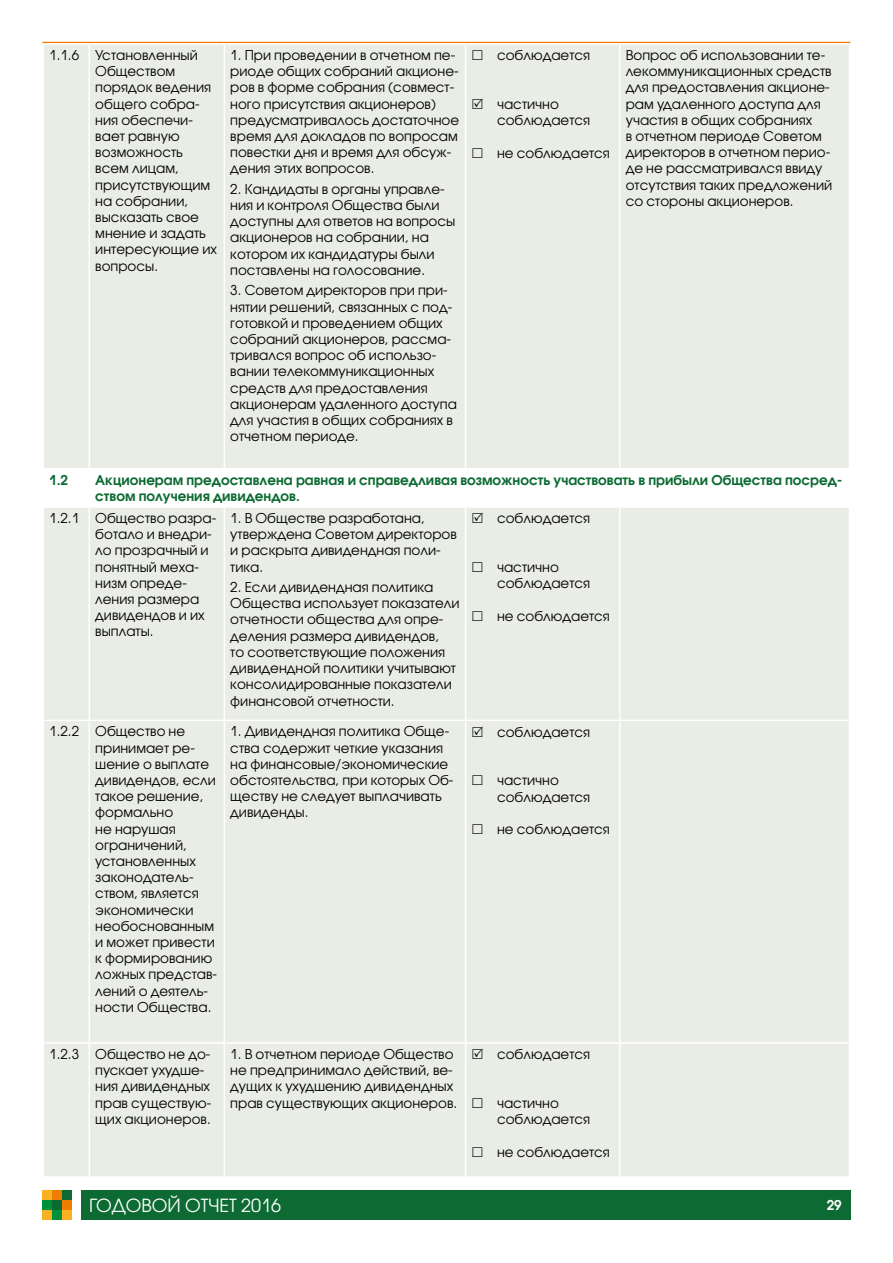
<style>
.page{position:relative;width:893px;height:1263px;background:#fff}
.page>*{position:absolute;margin:0;border:0;box-sizing:border-box;transform-origin:0 0}
.t1{font:18px "Avant Garde Gothic C";color:#fff}
.t2{font:13.5px/16.2px "Avant Garde Gothic C";color:#000}
.t3{font:700 13.5px/16.2px "Avant Garde Gothic C";color:#0c6a32}
.t4{font:700 13.5px "Avant Garde Gothic C";color:#fff}
</style>
<div class="page">
<div style="left:81px;top:1190px;width:769px;height:30px;background:#0c6a32"></div>
<div style="left:43px;top:1190px;width:9px;height:10px;background:#f9b122"></div>
<div style="left:43px;top:1200px;width:9px;height:10px;background:#00903c"></div>
<div style="left:43px;top:1210px;width:9px;height:10px;background:#f9b122"></div>
<div style="left:52px;top:1190px;width:10px;height:10px;background:#ef7d00"></div>
<div style="left:52px;top:1200px;width:10px;height:10px;background:#0c6a32"></div>
<div style="left:52px;top:1210px;width:10px;height:10px;background:#00903c"></div>
<div style="left:62px;top:1190px;width:10px;height:10px;background:#0c6a32"></div>
<div style="left:62px;top:1200px;width:10px;height:10px;background:#ef7d00"></div>
<div style="left:62px;top:1210px;width:10px;height:10px;background:#f9b122"></div>
<hr style="left:43px;top:42px;width:807px;height:1px;background:#ef7d00">
<div style="left:44px;top:45px;width:805px;height:1131px;background:#eaede6"></div>
<svg style="left:44px;top:470px;width:805px;height:36px"></svg>
<hr style="left:89px;top:45px;width:1px;height:423px;background:#fff">
<hr style="left:224px;top:45px;width:1px;height:423px;background:#fff">
<hr style="left:465px;top:45px;width:1px;height:423px;background:#fff">
<hr style="left:619px;top:45px;width:1px;height:423px;background:#fff">
<hr style="left:43px;top:468px;width:46px;height:2px;background:#fff">
<hr style="left:89px;top:468px;width:135px;height:2px;background:#fff">
<hr style="left:89px;top:470px;width:1px;height:36px;background:#fff">
<hr style="left:224px;top:468px;width:242px;height:2px;background:#fff">
<hr style="left:466px;top:468px;width:154px;height:2px;background:#fff">
<hr style="left:620px;top:468px;width:230px;height:2px;background:#fff">
<hr style="left:43px;top:506px;width:46px;height:2px;background:#fff">
<hr style="left:89px;top:506px;width:135px;height:2px;background:#fff">
<hr style="left:89px;top:508px;width:1px;height:212px;background:#fff">
<hr style="left:224px;top:506px;width:242px;height:2px;background:#fff">
<hr style="left:224px;top:508px;width:1px;height:212px;background:#fff">
<hr style="left:466px;top:506px;width:154px;height:2px;background:#fff">
<hr style="left:465px;top:508px;width:1px;height:212px;background:#fff">
<hr style="left:620px;top:506px;width:230px;height:2px;background:#fff">
<hr style="left:619px;top:508px;width:1px;height:212px;background:#fff">
<hr style="left:43px;top:720px;width:46px;height:1px;background:#fff">
<hr style="left:89px;top:720px;width:135px;height:1px;background:#fff">
<hr style="left:89px;top:721px;width:1px;height:321px;background:#fff">
<hr style="left:224px;top:720px;width:242px;height:1px;background:#fff">
<hr style="left:224px;top:721px;width:1px;height:321px;background:#fff">
<hr style="left:466px;top:720px;width:154px;height:1px;background:#fff">
<hr style="left:465px;top:721px;width:1px;height:321px;background:#fff">
<hr style="left:620px;top:720px;width:230px;height:1px;background:#fff">
<hr style="left:619px;top:721px;width:1px;height:321px;background:#fff">
<hr style="left:43px;top:1042px;width:46px;height:2px;background:#fff">
<hr style="left:89px;top:1042px;width:135px;height:2px;background:#fff">
<hr style="left:89px;top:1044px;width:1px;height:132px;background:#fff">
<hr style="left:224px;top:1042px;width:242px;height:2px;background:#fff">
<hr style="left:224px;top:1044px;width:1px;height:132px;background:#fff">
<hr style="left:466px;top:1042px;width:154px;height:2px;background:#fff">
<hr style="left:465px;top:1044px;width:1px;height:132px;background:#fff">
<hr style="left:620px;top:1042px;width:230px;height:2px;background:#fff">
<hr style="left:619px;top:1044px;width:1px;height:132px;background:#fff">
<svg style="left:473px;top:51px;width:9px;height:9px"></svg>
<svg style="left:473px;top:99px;width:10px;height:10px"></svg>
<svg style="left:473px;top:148px;width:9px;height:10px"></svg>
<svg style="left:473px;top:513px;width:10px;height:10px"></svg>
<svg style="left:473px;top:562px;width:9px;height:10px"></svg>
<svg style="left:473px;top:611px;width:9px;height:10px"></svg>
<svg style="left:473px;top:726px;width:10px;height:11px"></svg>
<svg style="left:473px;top:775px;width:9px;height:10px"></svg>
<svg style="left:473px;top:824px;width:9px;height:10px"></svg>
<svg style="left:473px;top:1049px;width:10px;height:10px"></svg>
<svg style="left:473px;top:1098px;width:9px;height:10px"></svg>
<svg style="left:473px;top:1147px;width:9px;height:9px"></svg>
<p class="t2" style="left:95px;top:47px;width:123px;text-indent:-46px">1.1.6 Установленный<br>Обществом порядок ведения общего собра&shy;ния обеспечи&shy;вает равную возможность всем лицам, присутствующим на собрании, высказать свое мнение и задать интересующие их вопросы.</p>
<p class="t2" style="left:230px;top:47px;width:230px">1. При проведении в отчетном пе&shy;риоде общих собраний акционе&shy;ров в форме собрания (совмест&shy;ного присутствия акционеров) предусматривалось достаточное время для докладов по вопросам повестки дня и время для обсуж&shy;дения этих вопросов.</p>
<p class="t2" style="left:230px;top:181px;width:227px">2. Кандидаты в органы управле&shy;ния и контроля Общества были доступны для ответов на вопросы акционеров на собрании, на котором их кандидатуры были поставлены на голосование.</p>
<p class="t2" style="left:230px;top:282px;width:228px">3. Советом директоров при при&shy;нятии решений, связанных с под&shy;готовкой и проведением общих собраний акционеров, рассма&shy;тривался вопрос об использо&shy;вании телекоммуникационных средств для предоставления акционерам удаленного доступа для участия в общих собраниях в отчетном периоде.</p>
<p class="t2" style="left:497px;top:47px;width:95px">соблюдается</p>
<p class="t2" style="left:497px;top:96px;width:95px">частично соблюдается</p>
<p class="t2" style="left:497px;top:145px;width:114px">не соблюдается</p>
<p class="t2" style="left:626px;top:47px;width:208px">Вопрос об использовании те&shy;лекоммуникационных средств для предоставления акционе&shy;рам удаленного доступа для участия в общих собраниях<br>в отчетном периоде Советом директоров в отчетном перио&shy;де не рассматривался ввиду отсутствия таких предложений со стороны акционеров.</p>
<p class="t3" style="left:49px;top:472px;width:20px">1.2</p>
<p class="t3" style="left:95px;top:472px;width:749px">Акционерам предоставлена равная и справедливая возможность участвовать в прибыли Общества посред&shy;ством получения дивидендов.</p>
<p class="t2" style="left:95px;top:510px;width:122px;text-indent:-46px">1.2.1 Общество разра&shy;ботало и внедри&shy;ло прозрачный и понятный меха&shy;низм опреде&shy;ления размера дивидендов и их выплаты.</p>
<p class="t2" style="left:230px;top:510px;width:228px">1. В Обществе разработана, утверждена Советом директоров и раскрыта дивидендная поли&shy;тика.</p>
<p class="t2" style="left:497px;top:510px;width:95px">соблюдается</p>
<p class="t2" style="left:497px;top:559px;width:95px">частично соблюдается</p>
<p class="t2" style="left:497px;top:608px;width:114px">не соблюдается</p>
<p class="t2" style="left:230px;top:579px;width:231px">2. Если дивидендная политика<br>Общества использует показатели отчетности общества для опре&shy;деления размера дивидендов,<br>то соответствующие положения дивидендной политики учитывают консолидированные показатели финансовой отчетности.</p>
<p class="t2" style="left:95px;top:723px;width:123px;text-indent:-46px">1.2.2 Общество не принимает ре&shy;шение о выплате дивидендов, если такое решение, формально<br>не нарушая ограничений, установленных законодатель&shy;ством, является экономически необоснованным и может привести к формированию ложных представ&shy;лений о деятель&shy;ности Общества.</p>
<p class="t2" style="left:230px;top:723px;width:225px">1. Дивидендная политика Обще&shy;ства содержит четкие указания на финансовые/экономические обстоятельства, при которых Об&shy;ществу не следует выплачивать дивиденды.</p>
<p class="t2" style="left:497px;top:724px;width:95px">соблюдается</p>
<p class="t2" style="left:497px;top:772px;width:95px">частично соблюдается</p>
<p class="t2" style="left:497px;top:821px;width:114px">не соблюдается</p>
<p class="t2" style="left:95px;top:1046px;width:117px;text-indent:-46px">1.2.3 Общество не до&shy;пускает ухудше&shy;ния дивидендных прав существую&shy;щих акционеров.</p>
<p class="t2" style="left:230px;top:1046px;width:228px">1. В отчетном периоде Общество не предпринимало действий, ве&shy;дущих к ухудшению дивидендных прав существующих акционеров.</p>
<p class="t2" style="left:497px;top:1046px;width:95px">соблюдается</p>
<p class="t2" style="left:497px;top:1095px;width:95px">частично соблюдается</p>
<p class="t2" style="left:497px;top:1143px;width:114px">не соблюдается</p>
<h1 class="t1" style="left:89px;top:1195px;width:193px">ГОДОВОЙ ОТЧЕТ 2016</h1>
<p class="t4" style="left:827px;top:1197px;width:17px">29</p>
</div>
